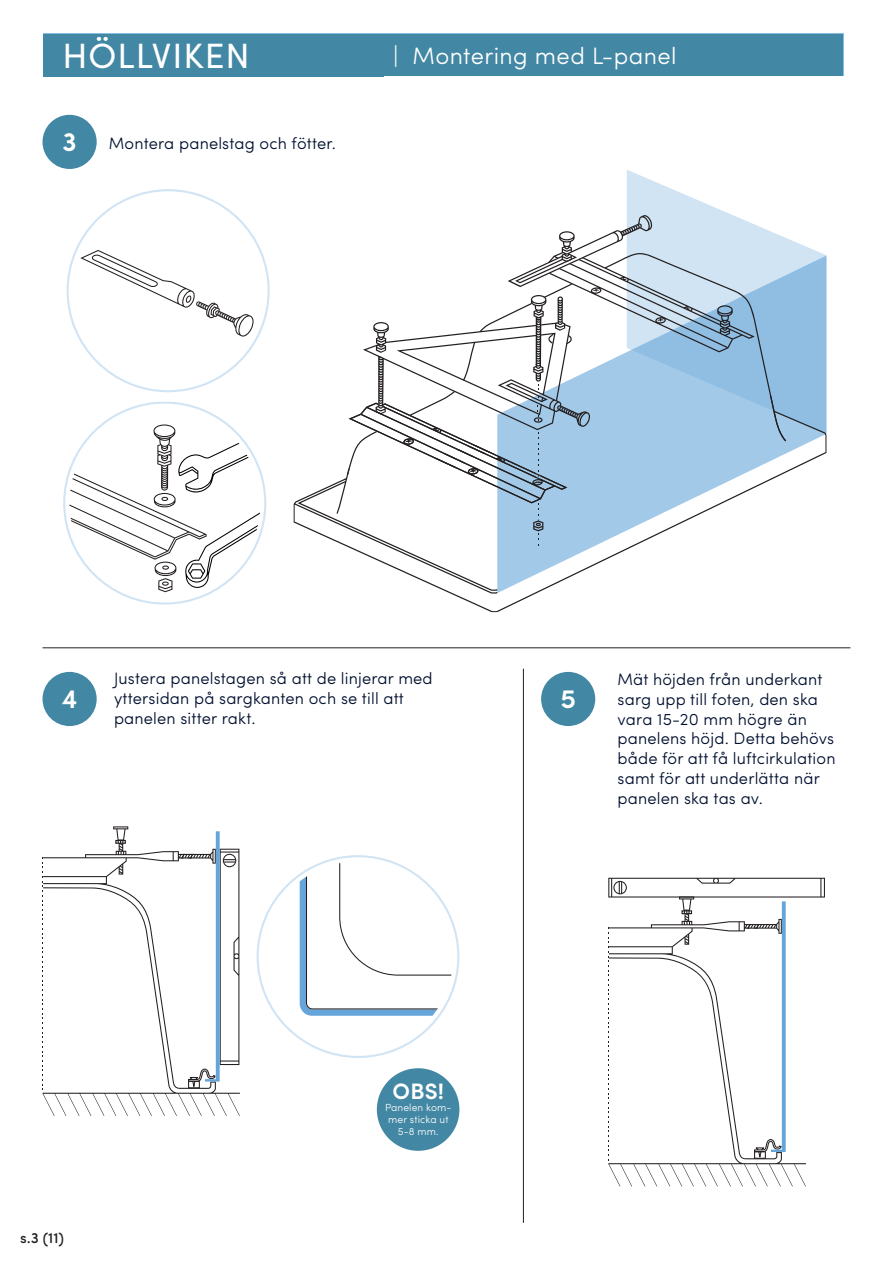
<style>
.page{position:relative;width:893px;height:1263px;background:#fff}
.page>*{position:absolute;margin:0;border:0;box-sizing:border-box;transform-origin:0 0}
.Ingress_centrerat{font:35.25px "Sofia Pro";letter-spacing:.03em;color:#fff}
.t1{font:600 26.85px "Sofia Pro";color:#fff}
.Ingress_centrerat-2{font:300 23.7px "Sofia Pro";letter-spacing:.015em;color:#fff}
.instruktion{font:600 22.35px "Sofia Pro";color:#fff}
.instruktion-2{font:300 16.5px/19.8px "Sofia Pro";letter-spacing:.01em;color:#00102f}
.t2{font:500 15px "Sofia Pro";color:#231f20}
.instruktion-3{font:300 10.35px/12px "Sofia Pro";letter-spacing:.01em;color:#fff;text-align:center}
</style>
<div class="page">
<div style="left:43px;top:672px;width:54px;height:54px;background:#4287a3;border-radius:50%"></div>
<div style="left:541px;top:672px;width:54px;height:54px;background:#4287a3;border-radius:50%"></div>
<div style="left:43px;top:115px;width:54px;height:54px;background:#4287a3;border-radius:50%"></div>
<div style="left:44px;top:33px;width:800px;height:43px;background:#4287a3"></div>
<div style="left:44px;top:34px;width:340px;height:43px;background:#4287a3"></div>
<hr style="left:43px;top:647px;width:807px;height:1px;background:#231f20">
<svg style="left:627px;top:170px;width:198px;height:85px"></svg>
<svg style="left:786px;top:255px;width:41px;height:141px;background:#95c1e4"></svg>
<svg style="left:363px;top:214px;width:423px;height:182px"></svg>
<svg style="left:293px;top:396px;width:534px;height:216px"></svg>
<svg style="left:63px;top:189px;width:207px;height:416px"></svg>
<hr style="left:523px;top:669px;width:1px;height:554px;background:#231f20">
<svg style="left:257px;top:855px;width:202px;height:203px"></svg>
<svg style="left:43px;top:826px;width:197px;height:290px"></svg>
<svg style="left:181px;top:831px;width:58px;height:261px"></svg>
<svg style="left:608px;top:1162px;width:198px;height:24px"></svg>
<div style="left:377px;top:1068px;width:82px;height:83px;background:#4287a3;border-radius:50%"></div>
<div style="left:115px;top:840px;width:11px;height:4px;border:1px solid #231f20"></div>
<svg style="left:116px;top:840px;width:9px;height:3px"></svg>
<svg style="left:608px;top:878px;width:217px;height:284px"></svg>
<p class="Ingress_centrerat" style="left:62px;top:30px;width:189px">HÖLLVIKEN</p>
<p class="Ingress_centrerat-2" style="left:393px;top:38px;width:285px">| Montering med L-panel</p>
<p class="t1" style="left:62px;top:121px;width:16px">3</p>
<p class="instruktion-2" style="left:109px;top:132px;width:229px">Montera panelstag och fötter.</p>
<p class="instruktion-2" style="left:114px;top:667px;width:320px">Justera panelstagen så att de linjerar med yttersidan på sargkanten och se till att</p>
<p class="instruktion-2" style="left:114px;top:707px;width:143px">panelen sitter rakt.</p>
<p class="t1" style="left:62px;top:678px;width:18px">4</p>
<p class="t1" style="left:560px;top:678px;width:17px">5</p>
<p class="instruktion-2" style="left:618px;top:668px;width:219px">Mät höjden från underkant sarg upp till foten, den ska vara 15-20 mm högre än panelens höjd. Detta behövs både för att få luftcirkulation samt för att underlätta när panelen ska tas av.</p>
<p class="t2" style="left:20px;top:1227px;width:45px">s.3 (11)</p>
<p class="instruktion" style="left:392px;top:1074px;width:53px">OBS!</p>
<p class="instruktion-3" style="left:385px;top:1101px;width:68px">Panelen kom&shy;mer sticka ut<br>5-8 mm.</p>
</div>
